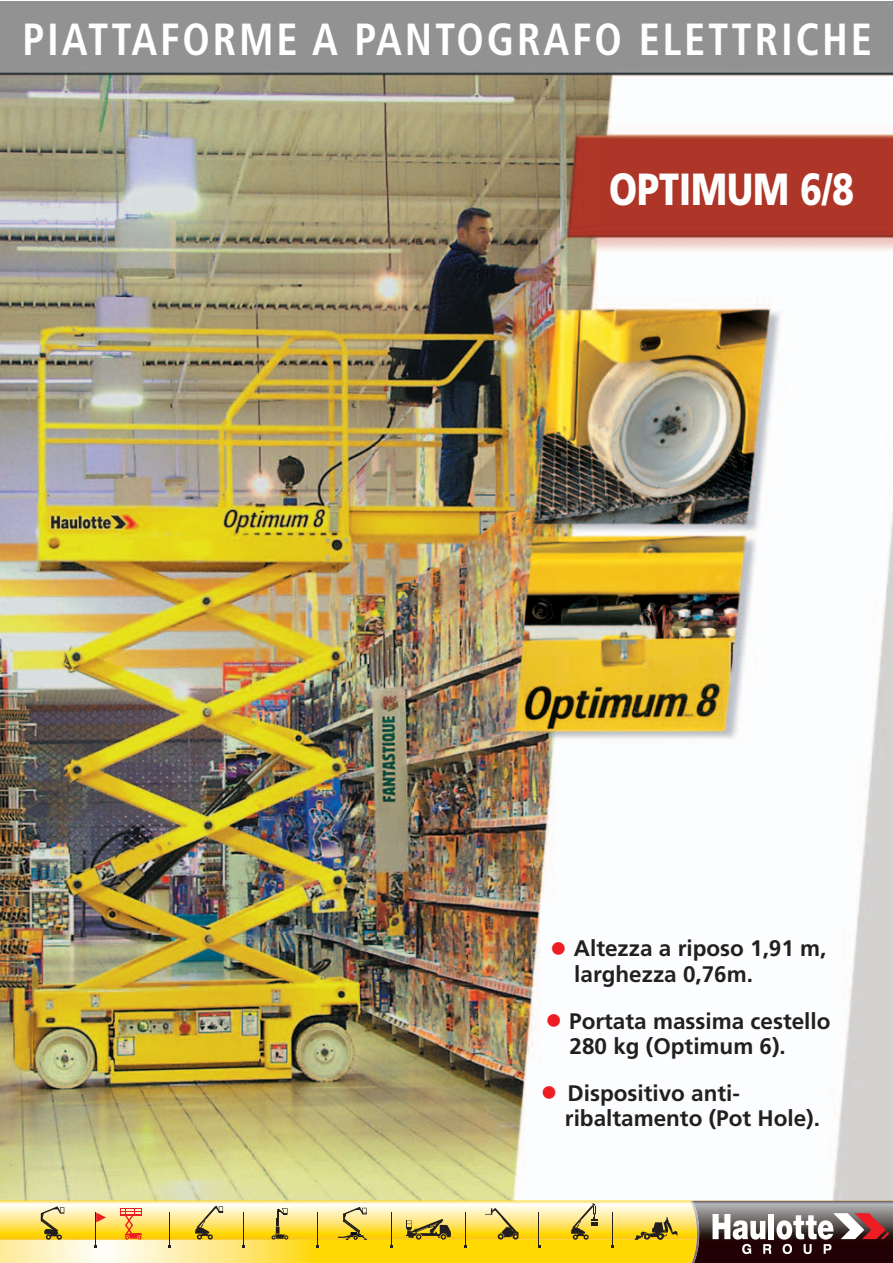
<style>
.page{position:relative;width:893px;height:1263px;background:#fff}
.page>*{position:absolute;margin:0;border:0;box-sizing:border-box;transform-origin:0 0}
.t1{font:700 condensed 45px "Frutiger";letter-spacing:.065em;color:#fff;scale:.94 1}
.t2{font:900 45px "Frutiger";color:#fff;scale:.8 1}
.t3{font:700 22.5px/25.5px "Frutiger";color:#231f20}
.s1{font-weight:400;font-stretch:condensed;font-size:36px;color:#ee1d23}
</style>
<div class="page">
<img style="left:0;top:1px;width:893px;height:1199px">
<img style="left:0;top:1239px;width:690px;height:24px">
<img style="left:0;top:1200px;width:893px;height:39px">
<hr style="left:96px;top:1212px;width:1px;height:34px;background:#231f20">
<hr style="left:169px;top:1212px;width:1px;height:34px;background:#231f20">
<hr style="left:243px;top:1212px;width:1px;height:34px;background:#231f20">
<hr style="left:317px;top:1212px;width:1px;height:34px;background:#231f20">
<hr style="left:391px;top:1212px;width:1px;height:34px;background:#231f20">
<hr style="left:539px;top:1212px;width:1px;height:34px;background:#231f20">
<hr style="left:613px;top:1212px;width:1px;height:34px;background:#231f20">
<svg style="left:634px;top:1217px;width:44px;height:23px"></svg>
<hr style="left:465px;top:1212px;width:1px;height:34px;background:#231f20">
<svg style="left:406px;top:1219px;width:45px;height:20px"></svg>
<svg style="left:338px;top:1207px;width:29px;height:33px"></svg>
<svg style="left:272px;top:1208px;width:16px;height:31px"></svg>
<svg style="left:195px;top:1205px;width:28px;height:34px"></svg>
<svg style="left:120px;top:1208px;width:22px;height:31px"></svg>
<svg style="left:485px;top:1208px;width:34px;height:31px"></svg>
<svg style="left:570px;top:1203px;width:28px;height:37px"></svg>
<svg style="left:41px;top:1206px;width:23px;height:34px"></svg>
<svg style="left:96px;top:1212px;width:10px;height:10px"></svg>
<img style="left:698px;top:1201px;width:195px;height:62px">
<img style="left:690px;top:1201px;width:8px;height:62px">
<svg style="left:712px;top:1213px;width:177px;height:41px"></svg>
<h1 class="t1" style="left:22px;top:21px;width:905px">PIATTAFORME A PANTOGRAFO ELETTRICHE</h1>
<h1 class="t2" style="left:609px;top:171px;width:308px">OPTIMUM 6/8</h1>
<p class="t3" style="left:574px;top:937px;width:254px;text-indent:-25px"><span class="s1">•</span> Altezza a riposo 1,91 m, larghezza 0,76m.</p>
<p class="t3" style="left:570px;top:1010px;width:262px;text-indent:-25px"><span class="s1">•</span> Portata massima cestello<br>280 kg (Optimum 6).</p>
<p class="t3" style="left:565px;top:1082px;width:257px;text-indent:-25px"><span class="s1">•</span> Dispositivo anti&shy;ribaltamento (Pot Hole).</p>
</div>
